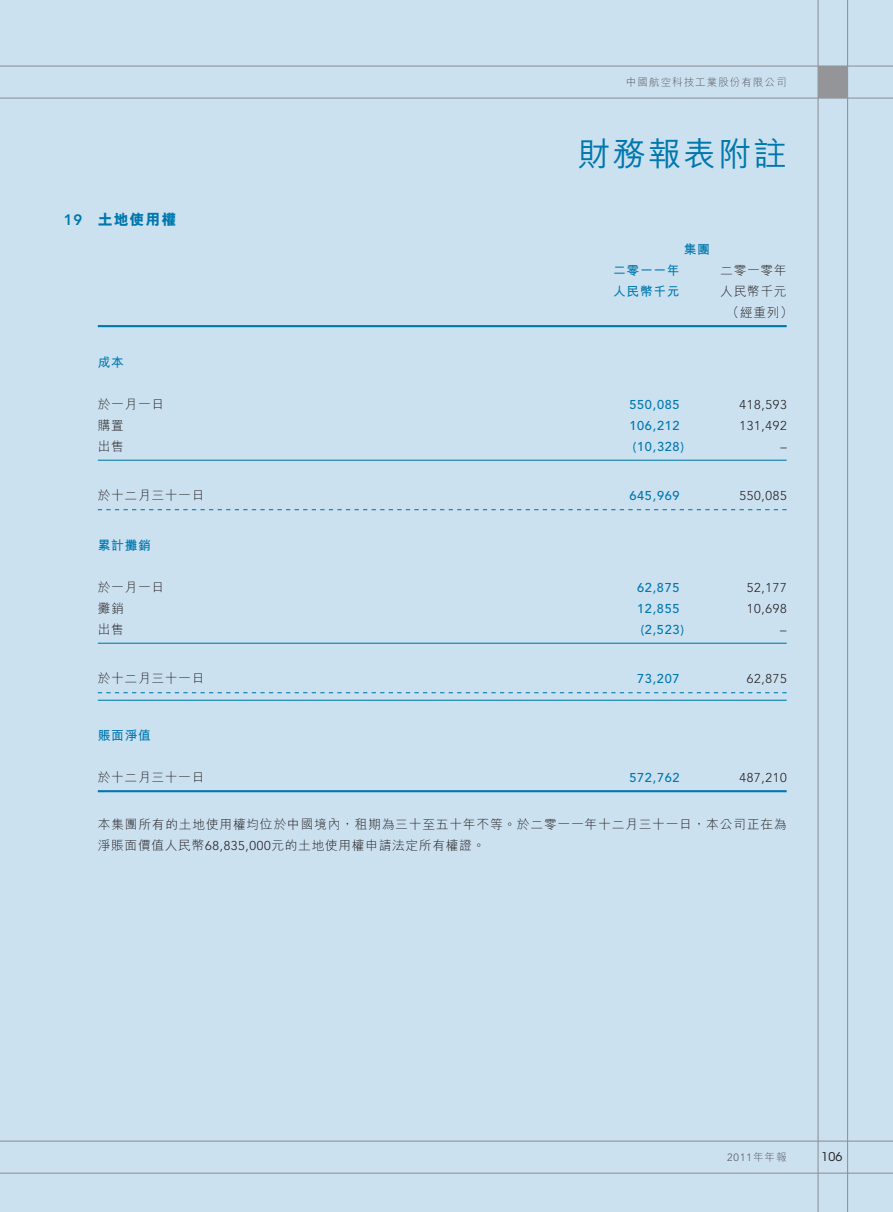
<style>
.page{position:relative;width:893px;height:1212px;background:#cce1f0}
.page>*{position:absolute;margin:0;border:0;box-sizing:border-box;transform-origin:0 0}
.t1{font:500 33px "M Hei HK";letter-spacing:.065em;color:#0078ae}
.t2{font:800 15px "M Hei HK";letter-spacing:.06em;color:#0078ae}
.t3{font:300 12.75px/21px "M Hei HK";letter-spacing:.05em;color:#231f20;text-align:center}
.t4{font:500 12.75px "Avenir LT Std";letter-spacing:.055em;color:#0078ae}
.t5{font:300 12.75px "Avenir LT Std";letter-spacing:.05em;color:#231f20}
.t6{font:700 12.75px "M Hei HK";letter-spacing:.055em;color:#0078ae}
.t7{font:12px "ITC Avant Garde Std";color:#231f20}
.t8{font:300 10.5px "M Hei HK";letter-spacing:.1em;color:#57585a}
.t9{font:300 10.5px "Avenir LT Std";color:#57585a}
.s1{font-family:"Avenir LT Std"}
.s2{font-family:"M Hei HK"}
</style>
<div class="page">
<p class="t8" style="left:626px;top:74px;width:162px">中國航空科技工業股份有限公司</p>
<p class="t2" style="left:64px;top:209px;width:114px"><span class="s1">19</span> 土地使用權</p>
<p class="t1" style="left:578px;top:129px;width:211px">財務報表附註</p>
<p class="t6" style="left:684px;top:240px;width:28px">集團</p>
<p class="t6" style="left:613px;top:261px;width:68px">二零一一年</p>
<p class="t3" style="left:720px;top:259px;width:68px">二零一零年</p>
<p class="t6" style="left:613px;top:282px;width:68px">人民幣千元</p>
<p class="t3" style="left:720px;top:280px;width:74px">人民幣千元（經重列）</p>
<p class="t6" style="left:98px;top:353px;width:28px">成本</p>
<p class="t3" style="left:98px;top:393px;width:68px">於一月一日</p>
<p class="t4" style="left:629px;top:397px;width:52px">550,085</p>
<p class="t5" style="left:740px;top:397px;width:49px">418,593</p>
<p class="t3" style="left:98px;top:414px;width:28px">購置</p>
<p class="t4" style="left:629px;top:418px;width:52px">106,212</p>
<p class="t5" style="left:740px;top:418px;width:49px">131,492</p>
<p class="t3" style="left:98px;top:435px;width:28px">出售</p>
<p class="t4" style="left:633px;top:439px;width:53px">(10,328 )</p>
<p class="t5" style="left:780px;top:439px;width:8px">–</p>
<p class="t3" style="left:98px;top:484px;width:108px">於十二月三十一日</p>
<p class="t4" style="left:629px;top:488px;width:52px">645,969</p>
<p class="t5" style="left:740px;top:488px;width:49px">550,085</p>
<p class="t6" style="left:98px;top:536px;width:55px">累計攤銷</p>
<p class="t3" style="left:98px;top:576px;width:68px">於一月一日</p>
<p class="t4" style="left:637px;top:580px;width:44px">62,875</p>
<p class="t5" style="left:747px;top:580px;width:41px">52,177</p>
<p class="t3" style="left:98px;top:597px;width:28px">攤銷</p>
<p class="t4" style="left:637px;top:601px;width:44px">12,855</p>
<p class="t5" style="left:747px;top:601px;width:41px">10,698</p>
<p class="t3" style="left:98px;top:618px;width:28px">出售</p>
<p class="t4" style="left:641px;top:622px;width:45px">(2,523 )</p>
<p class="t5" style="left:780px;top:622px;width:8px">–</p>
<p class="t3" style="left:98px;top:667px;width:108px">於十二月三十一日</p>
<p class="t4" style="left:637px;top:671px;width:44px">73,207</p>
<p class="t5" style="left:747px;top:671px;width:41px">62,875</p>
<p class="t6" style="left:98px;top:726px;width:55px">賬面淨值</p>
<p class="t3" style="left:98px;top:766px;width:108px">於十二月三十一日</p>
<p class="t4" style="left:629px;top:770px;width:52px">572,762</p>
<p class="t5" style="left:740px;top:770px;width:49px">487,210</p>
<p class="t3" style="left:98px;top:814px;width:690px;text-align:left">本集團所有的土地使用權均位於中國境內，租期為三十至五十年不等。於二零一一年十二月三十一日，本公司正在為淨賬面價值人民幣<span class="s1">68,835,000</span>元的土地使用權申請法定所有權證。</p>
<p class="t9" style="left:727px;top:1151px;width:61px">2011<span class="s2">年年報</span></p>
<p class="t7" style="left:822px;top:1149px;width:22px">106</p>
</div>
